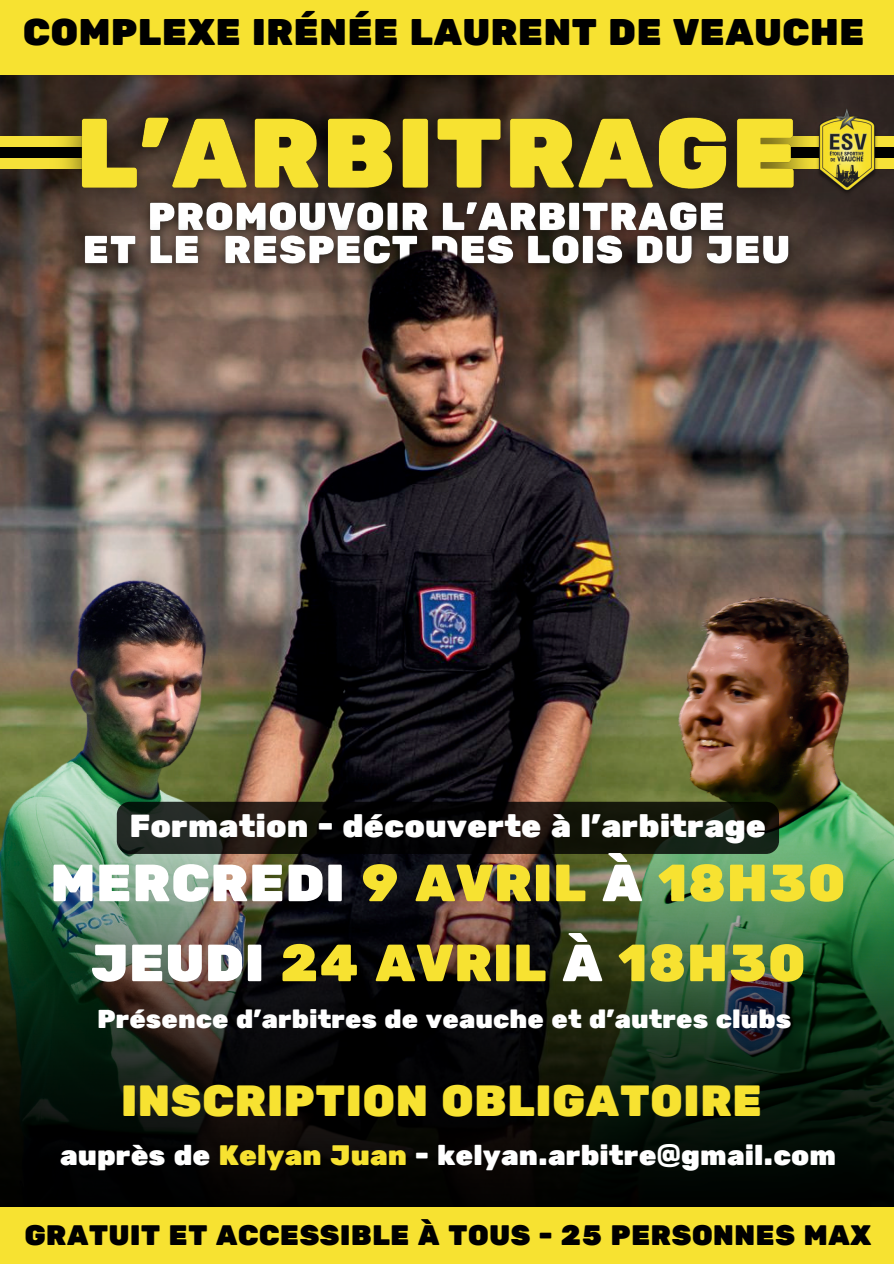
<style>
.page{position:relative;width:894px;height:1264px;background:#fff}
.page>*{position:absolute;margin:0;border:0;box-sizing:border-box;transform-origin:0 0}
.t1{font:52.2px/79.9px "Rubik One";color:#f7e231;text-align:center}
.t2{font:43.5px "Rubik One";color:#f7e231}
.t3{font:36.9px "Rubik One";color:#000}
.t4{font:31.8px "Rubik One";color:#fff}
.t5{font:28.05px "Rubik One";color:#fff}
.t6{font:28.05px "Rubik One";color:#000}
.t7{font:25.8px "Rubik One";color:#fff}
.s1{color:#fff}
.s2{color:#f7e231}
</style>
<div class="page">
<img style="left:0;top:74px;width:893px;height:437px">
<div style="left:0;top:0;width:893px;height:74px;background:#f7e231"></div>
<div style="left:0;top:158px;width:95px;height:11px;background:#f6e138"></div>
<div style="left:0;top:147px;width:95px;height:11px;background:#000"></div>
<div style="left:0;top:136px;width:104px;height:11px;background:#f6e138"></div>
<div style="left:749px;top:136px;width:144px;height:11px;background:#f6e138"></div>
<div style="left:749px;top:147px;width:144px;height:11px;background:#000"></div>
<div style="left:740px;top:158px;width:153px;height:11px;background:#f6e138"></div>
<img style="left:838px;top:108px;width:40px;height:89px">
<img style="left:38px;top:77px;width:800px;height:160px">
<img style="left:67px;top:186px;width:740px;height:98px">
<img style="left:0;top:393px;width:787px;height:375px">
<img style="left:455px;top:511px;width:438px;height:257px">
<img style="left:0;top:768px;width:893px;height:438px">
<div style="left:0;top:1206px;width:893px;height:57px;background:#f7e231"></div>
<div style="left:117px;top:801px;width:661px;height:53px;background:#000;border-radius:13px;opacity:.8"></div>
<h3 class="t3" style="left:23px;top:10px;width:843px">COMPLEXE IRÉNÉE LAURENT DE VEAUCHE</h3>
<p class="t4" style="left:129px;top:807px;width:638px">Formation - découverte à l’arbitrage</p>
<h1 class="t1" style="left:50px;top:844px;width:797px"><span class="s1">MERCREDI</span> 9 AVRIL <span class="s1">À</span> 18H30<br><span class="s1">JEUDI</span> 24 AVRIL <span class="s1">À</span> 18H30</h1>
<p class="t7" style="left:97px;top:1004px;width:695px">Présence d’arbitres de veauche et d’autres clubs</p>
<h2 class="t2" style="left:121px;top:1075px;width:643px">INSCRIPTION OBLIGATOIRE</h2>
<p class="t5" style="left:60px;top:1138px;width:777px">auprès de <span class="s2">Kelyan Juan</span> - kelyan.arbitre@gmail.com</p>
<p class="t6" style="left:24px;top:1218px;width:848px">GRATUIT ET ACCESSIBLE À TOUS - 25 PERSONNES MAX</p>
</div>
